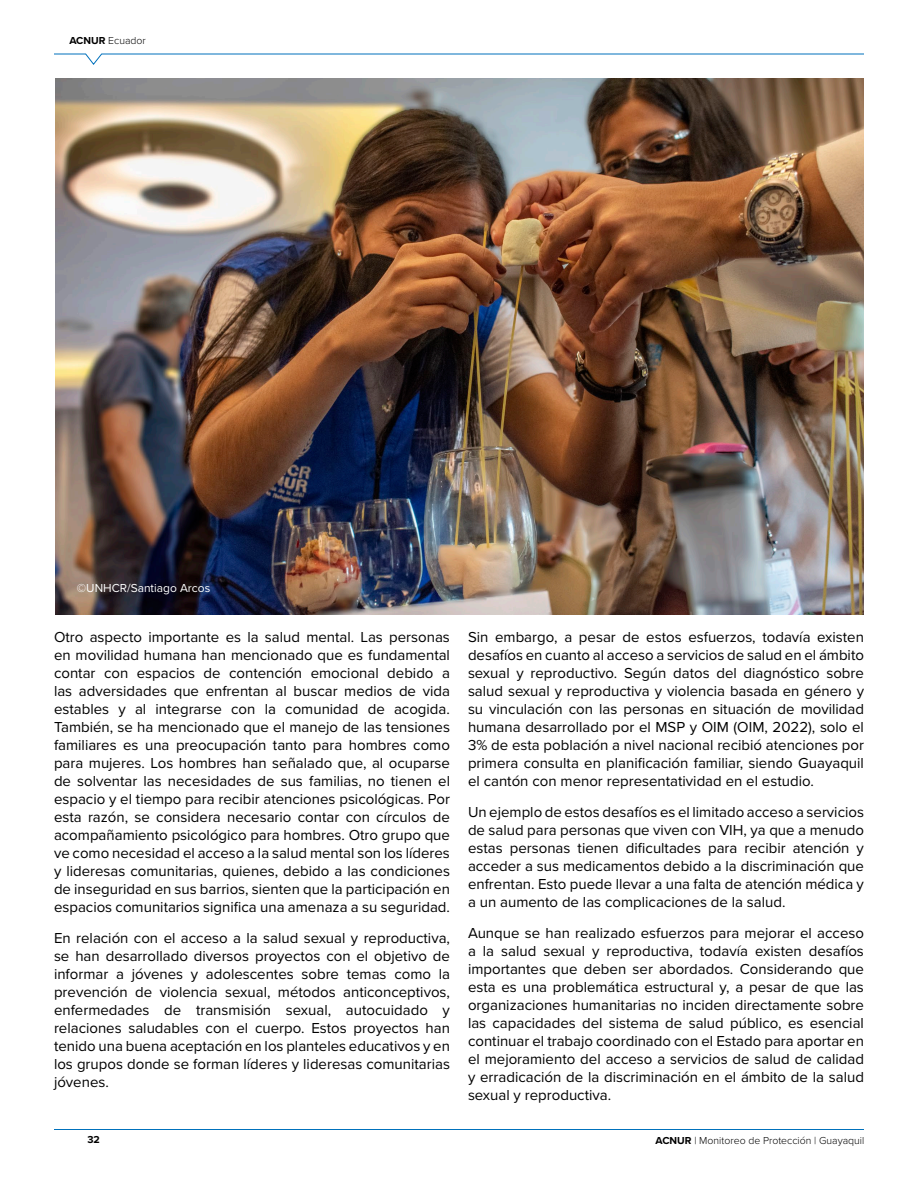
<style>
.page{position:relative;width:918px;height:1188px;background:#fff}
.page>*{position:absolute;margin:0;border:0;box-sizing:border-box;transform-origin:0 0}
.t1{font:15px/18px "Proxima Nova";color:#000;text-align:justify}
.t2{font:12px "Proxima Nova";color:#fff}
.t3{font:300 10.5px "Proxima Nova";color:#000}
.t4{font:700 10.5px "Proxima Nova";color:#000}
.s1{font-weight:700}
</style>
<div class="page">
<svg style="left:54px;top:53px;width:810px;height:12px"></svg>
<hr style="left:54px;top:1129px;width:810px;height:1px;background:#0071bc">
<img style="left:55px;top:79px;width:809px;height:536px">
<p class="t3" style="left:69px;top:34px;width:78px"><span class="s1">ACNUR</span> Ecuador</p>
<p class="t2" style="left:77px;top:579px;width:135px">©UNHCR/Santiago Arcos</p>
<p class="t1" style="left:54px;top:628px;width:398px">Otro aspecto importante es la salud mental. Las personas en movilidad humana han mencionado que es fundamental contar con espacios de contención emocional debido a las adversidades que enfrentan al buscar medios de vida estables y al integrarse con la comunidad de acogida.<br>También, se ha mencionado que el manejo de las tensiones familiares es una preocupación tanto para hombres como para mujeres. Los hombres han señalado que, al ocuparse de solventar las necesidades de sus familias, no tienen el espacio y el tiempo para recibir atenciones psicológicas. Por esta razón, se considera necesario contar con círculos de acompañamiento psicológico para hombres. Otro grupo que ve como necesidad el acceso a la salud mental son los líderes y lideresas comunitarias, quienes, debido a las condiciones de inseguridad en sus barrios, sienten que la participación en espacios comunitarios significa una amenaza a su seguridad.</p>
<p class="t1" style="left:54px;top:929px;width:398px">En relación con el acceso a la salud sexual y reproductiva, se han desarrollado diversos proyectos con el objetivo de informar a jóvenes y adolescentes sobre temas como la prevención de violencia sexual, métodos anticonceptivos, enfermedades de transmisión sexual, autocuidado y relaciones saludables con el cuerpo. Estos proyectos han tenido una buena aceptación en los planteles educativos y en los grupos donde se forman líderes y lideresas comunitarias jóvenes.</p>
<p class="t1" style="left:468px;top:628px;width:398px">Sin embargo, a pesar de estos esfuerzos, todavía existen desafíos en cuanto al acceso a servicios de salud en el ámbito sexual y reproductivo. Según datos del diagnóstico sobre salud sexual y reproductiva y violencia basada en género y su vinculación con las personas en situación de movilidad humana desarrollado por el MSP y OIM (OIM, 2022), solo el 3% de esta población a nivel nacional recibió atenciones por primera consulta en planificación familiar, siendo Guayaquil el cantón con menor representatividad en el estudio.</p>
<p class="t1" style="left:468px;top:803px;width:398px">Un ejemplo de estos desafíos es el limitado acceso a servicios de salud para personas que viven con VIH, ya que a menudo estas personas tienen dificultades para recibir atención y acceder a sus medicamentos debido a la discriminación que enfrentan. Esto puede llevar a una falta de atención médica y a un aumento de las complicaciones de la salud.</p>
<p class="t1" style="left:468px;top:923px;width:398px">Aunque se han realizado esfuerzos para mejorar el acceso a la salud sexual y reproductiva, todavía existen desafíos importantes que deben ser abordados. Considerando que esta es una problemática estructural y, a pesar de que las organizaciones humanitarias no inciden directamente sobre las capacidades del sistema de salud público, es esencial continuar el trabajo coordinado con el Estado para aportar en el mejoramiento del acceso a servicios de salud de calidad y erradicación de la discriminación en el ámbito de la salud sexual y reproductiva.</p>
<p class="t4" style="left:87px;top:1131px;width:14px">32</p>
<p class="t3" style="left:656px;top:1134px;width:210px"><span class="s1">ACNUR</span> | Monitoreo de Protección | Guayaquil</p>
</div>
